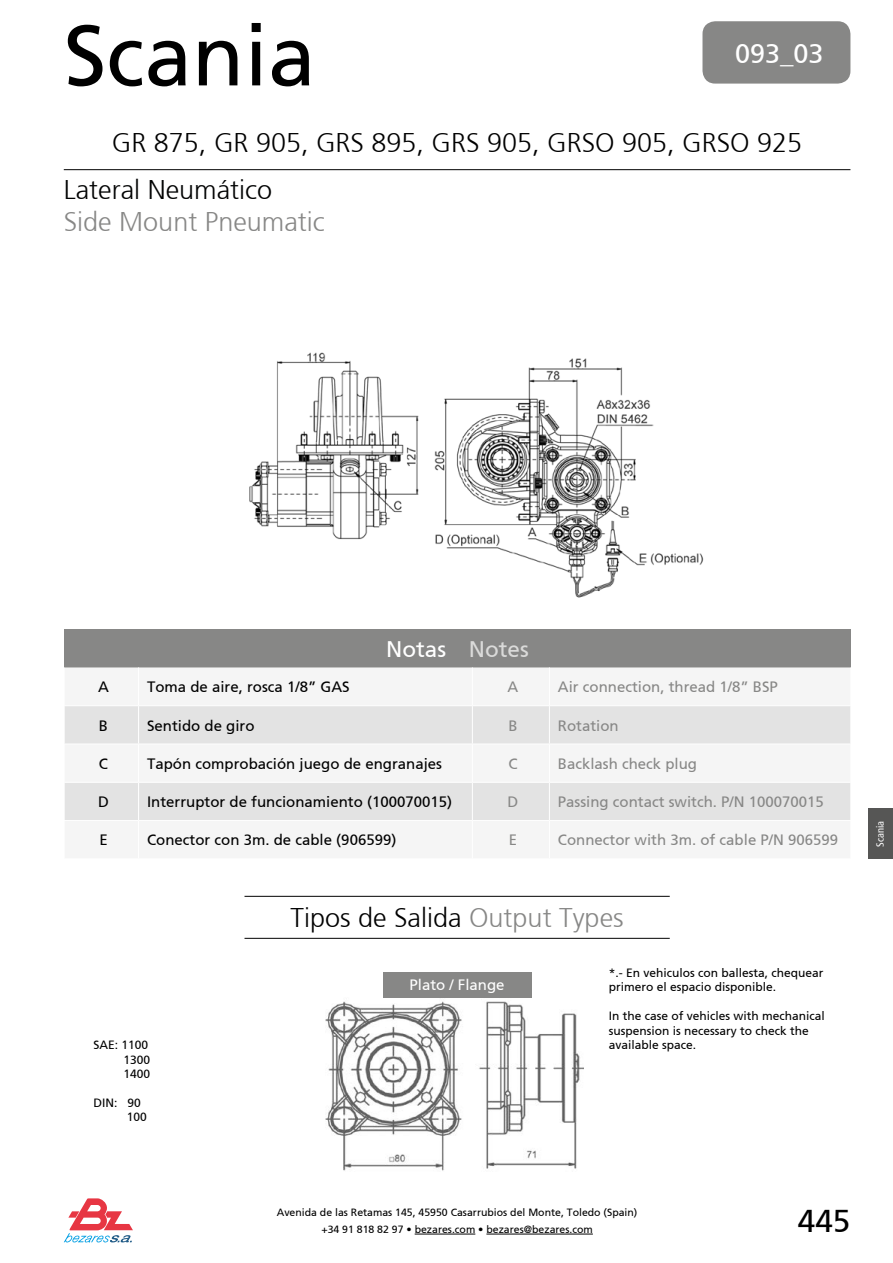
<style>
.page{position:relative;width:893px;height:1263px;background:#fff}
.page>*{position:absolute;margin:0;border:0;box-sizing:border-box;transform-origin:0 0}
.t1{font:85.5px "Frutiger 55 Roman";color:#000}
.t2{font:31.5px "Frutiger 55 Roman";color:#000}
.t3{font:300 27px "Frutiger 45";color:#000}
.t4{font:300 27px "Frutiger 45";color:#878786}
.t5{font:300 27px "Frutiger 45";color:#010202}
.t6{font:27px "Frutiger 55 Roman";color:#fff}
.t7{font:22.5px "Frutiger 55 Roman";color:#fff}
.t8{font:15px "Frutiger 55 Roman";color:#000}
.t9{font:15px "Frutiger 55 Roman";color:#878786}
.t10{font:15px "Frutiger 55 Roman";color:#fff}
.t11{font:12px/14.4px "Frutiger 55 Roman";color:#000}
.t12{font:10.5px/16.5px "Frutiger 55 Roman";color:#000;text-align:center}
.t13{font:condensed 10.5px "Frutiger 57";color:#fff}
.s1{color:#dadad9}
.s2{color:#878786}
</style>
<div class="page">
<svg style="left:64px;top:1198px;width:69px;height:44px"></svg>
<hr style="left:415px;top:1234px;width:60px;height:1px;background:#000">
<hr style="left:486px;top:1234px;width:107px;height:1px;background:#000">
<hr style="left:64px;top:169px;width:786px;height:1px;background:#000">
<div style="left:702px;top:21px;width:148px;height:63px;background:#878786;border-radius:13px"></div>
<div style="left:869px;top:808px;width:24px;height:51px;background:#565655"></div>
<img style="left:249px;top:352px;width:455px;height:246px">
<img style="left:325px;top:986px;width:259px;height:185px">
<div style="left:383px;top:972px;width:148px;height:25px;background:#878786"></div>
<hr style="left:244px;top:938px;width:426px;height:1px;background:#000">
<hr style="left:244px;top:896px;width:426px;height:1px;background:#000">
<div style="left:64px;top:629px;width:787px;height:38px;background:#878786"></div>
<svg style="left:65px;top:667px;width:785px;height:1px"></svg>
<svg style="left:65px;top:706px;width:785px;height:114px;fill:#e3e3e3"></svg>
<hr style="left:138px;top:667px;width:1px;height:38px;background:#fff">
<hr style="left:472px;top:667px;width:1px;height:38px;background:#fff">
<hr style="left:549px;top:667px;width:1px;height:38px;background:#fff">
<hr style="left:138px;top:706px;width:1px;height:38px;background:#fff">
<hr style="left:472px;top:706px;width:1px;height:38px;background:#fff">
<hr style="left:549px;top:706px;width:1px;height:38px;background:#fff">
<hr style="left:64px;top:744px;width:75px;height:1px;background:#fff">
<hr style="left:139px;top:744px;width:333px;height:1px;background:#fff">
<hr style="left:138px;top:744px;width:1px;height:38px;background:#fff">
<hr style="left:472px;top:744px;width:77px;height:1px;background:#fff">
<hr style="left:472px;top:744px;width:1px;height:38px;background:#fff">
<hr style="left:549px;top:744px;width:302px;height:1px;background:#fff">
<hr style="left:549px;top:744px;width:1px;height:38px;background:#fff">
<hr style="left:64px;top:782px;width:75px;height:1px;background:#fff">
<hr style="left:139px;top:782px;width:333px;height:1px;background:#fff">
<hr style="left:138px;top:783px;width:1px;height:37px;background:#fff">
<hr style="left:472px;top:782px;width:77px;height:1px;background:#fff">
<hr style="left:472px;top:783px;width:1px;height:37px;background:#fff">
<hr style="left:549px;top:782px;width:302px;height:1px;background:#fff">
<hr style="left:549px;top:783px;width:1px;height:37px;background:#fff">
<h1 class="t1" style="left:64px;top:5px;width:253px">Scania</h1>
<h3 class="t6" style="left:735px;top:37px;width:90px">093_03</h3>
<h3 class="t3" style="left:112px;top:127px;width:692px">GR 875, GR 905, GRS 895, GRS 905, GRSO 905, GRSO 925</h3>
<h3 class="t5" style="left:64px;top:174px;width:210px">Lateral Neumático</h3>
<h3 class="t4" style="left:64px;top:207px;width:263px">Side Mount Pneumatic</h3>
<h3 class="t7" style="left:386px;top:636px;width:144px">Notas <span class="s1">Notes</span></h3>
<p class="t8" style="left:98px;top:678px;width:12px">A</p>
<p class="t8" style="left:147px;top:678px;width:204px">Toma de aire, rosca 1/8” GAS</p>
<p class="t9" style="left:508px;top:678px;width:12px">A</p>
<p class="t9" style="left:558px;top:678px;width:222px">Air connection, thread 1/8” BSP</p>
<p class="t8" style="left:99px;top:716px;width:11px">B</p>
<p class="t8" style="left:147px;top:716px;width:109px">Sentido de giro</p>
<p class="t9" style="left:508px;top:716px;width:11px">B</p>
<p class="t9" style="left:558px;top:716px;width:62px">Rotation</p>
<p class="t8" style="left:99px;top:755px;width:11px">C</p>
<p class="t8" style="left:147px;top:755px;width:297px">Tapón comprobación juego de engranajes</p>
<p class="t9" style="left:508px;top:755px;width:11px">C</p>
<p class="t9" style="left:558px;top:755px;width:141px">Backlash check plug</p>
<p class="t8" style="left:98px;top:793px;width:12px">D</p>
<p class="t8" style="left:147px;top:793px;width:307px">Interruptor de funcionamiento (100070015)</p>
<p class="t9" style="left:508px;top:793px;width:12px">D</p>
<p class="t9" style="left:558px;top:793px;width:267px">Passing contact switch. P/N 100070015</p>
<p class="t8" style="left:99px;top:831px;width:10px">E</p>
<p class="t8" style="left:147px;top:831px;width:251px">Conector con 3m. de cable (906599)</p>
<p class="t9" style="left:509px;top:831px;width:10px">E</p>
<p class="t9" style="left:558px;top:831px;width:282px">Connector with 3m. of cable P/N 906599</p>
<p class="t11" style="left:124px;top:1038px;width:28px;text-indent:-30px">SAE: 1100<br>1300<br>1400</p>
<p class="t11" style="left:127px;top:1096px;width:22px;text-indent:-33px">DIN: 90<br>100</p>
<h3 class="t3" style="left:291px;top:903px;width:335px">Tipos de Salida <span class="s2">Output Types</span></h3>
<p class="t11" style="left:609px;top:965px;width:216px">*.- En vehiculos con ballesta, chequear primero el espacio disponible.</p>
<p class="t11" style="left:609px;top:1009px;width:218px">In the case of vehicles with mechanical suspension is necessary to check the available space.</p>
<p class="t10" style="left:410px;top:976px;width:97px">Plato / Flange</p>
<p class="t13" style="left:874px;top:846px;width:27px;rotate:-90deg">Scania</p>
<p class="t12" style="left:277px;top:1204px;width:362px">Avenida de las Retamas 145, 45950 Casarrubios del Monte, Toledo (Spain) +34 91 818 82 97 • bezares.com • bezares@bezares.com</p>
<h2 class="t2" style="left:798px;top:1202px;width:54px">445</h2>
</div>
